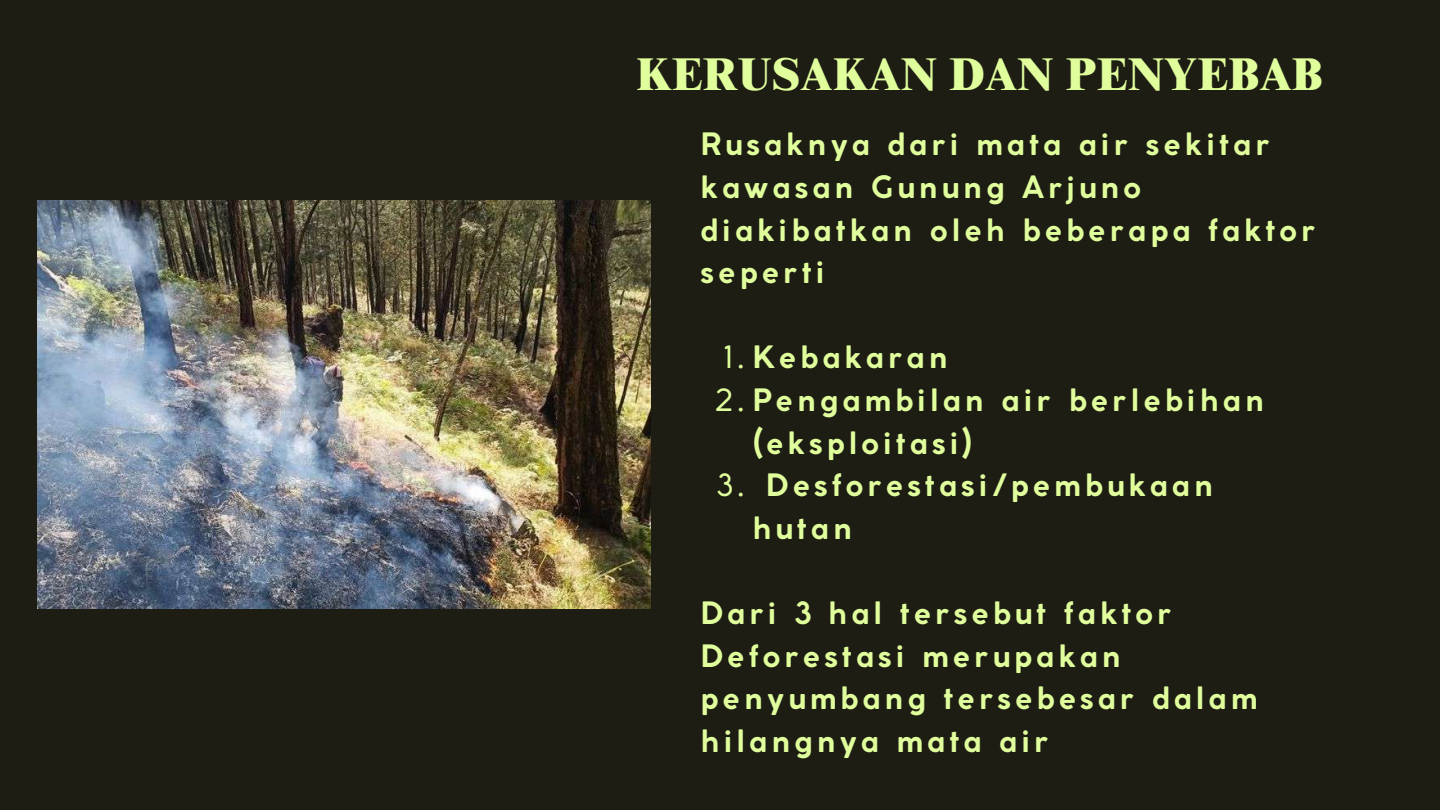
<style>
.page{position:relative;width:1440px;height:810px;background:#1d1d13}
.page>*{position:absolute;margin:0;border:0;box-sizing:border-box;transform-origin:0 0}
.t1{font:800 46px "Times NRMT Pro";color:#e0fe9c}
.t2{font:700 30.5px/42.8px "Coco Gothic";letter-spacing:.135em;color:#e0fe9c}
.t3{font:30.5px "Coco Gothic";color:#e0fe9c}
.s1{font-weight:400}
</style>
<div class="page">
<img style="left:38px;top:201px;width:613px;height:408px">
<h1 class="t1" style="left:636px;top:57px;width:689px">KERUSAKAN DAN PENYEBAB</h1>
<p class="t2" style="left:701px;top:125px;width:617px">Rusaknya dari mata air sekitar kawasan Gunung Arjuno diakibatkan oleh beberapa faktor seperti</p>
<p class="t2" style="left:723px;top:338px;width:226px"><span class="s1">1.</span>Kebakaran</p>
<p class="t2" style="left:714px;top:381px;width:551px"><span class="s1">2.</span>Pengambilan air berlebihan</p>
<p class="t2" style="left:752px;top:424px;width:222px">(eksploitasi)</p>
<p class="t2" style="left:766px;top:467px;width:449px">Desforestasi/pembukaan</p>
<p class="t2" style="left:752px;top:509px;width:101px">hutan</p>
<p class="t3" style="left:717px;top:474px;width:30px">3.</p>
<p class="t2" style="left:701px;top:594px;width:558px">Dari 3 hal tersebut faktor<br>Deforestasi merupakan penyumbang tersebesar dalam hilangnya mata air</p>
</div>
